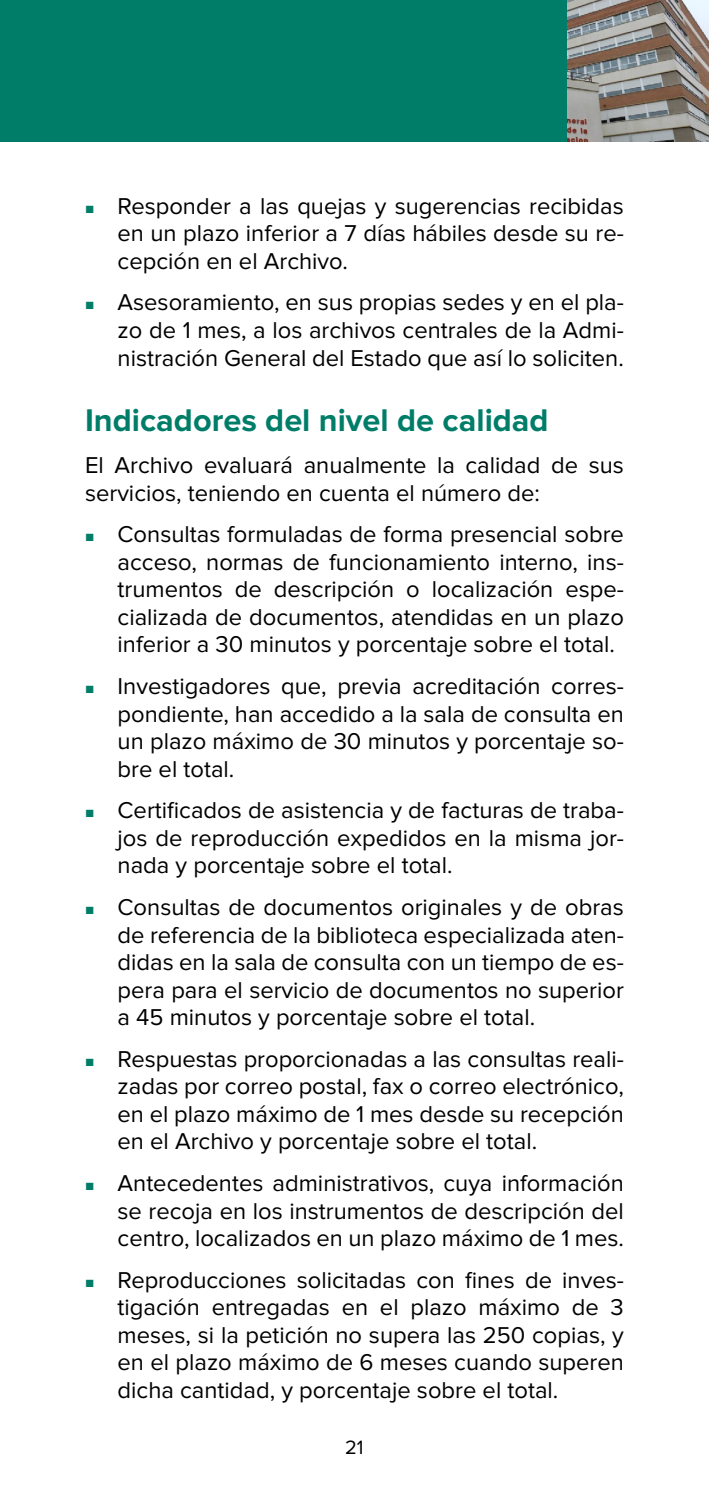
<style>
.page{position:relative;width:709px;height:1489px;background:#fff}
.page>*{position:absolute;margin:0;border:0;box-sizing:border-box;transform-origin:0 0}
.t1{font:700 32.5px "Proxima Nova";color:#007d68}
.t2{font:23.75px/27.5px "Proxima Nova";color:#000;text-align:justify}
.t3{font:20px "Proxima Nova";color:#000}
.s1{color:#007d68}
</style>
<div class="page">
<div style="left:0;top:0;width:709px;height:142px;background:#007d68"></div>
<img style="left:567px;top:0;width:142px;height:142px">
<p class="t2" style="left:118px;top:193px;width:508px;text-indent:-32px"><span class="s1">■</span> Responder a las quejas y sugerencias recibidas en un plazo inferior a 7 días hábiles desde su re&shy;cepción en el Archivo.</p>
<p class="t2" style="left:118px;top:290px;width:508px;text-indent:-32px"><span class="s1">■</span> Asesoramiento, en sus propias sedes y en el pla&shy;zo de 1 mes, a los archivos centrales de la Admi&shy;nistración General del Estado que así lo soliciten.</p>
<h1 class="t1" style="left:85px;top:405px;width:465px">Indicadores del nivel de calidad</h1>
<p class="t2" style="left:85px;top:452px;width:540px">El Archivo evaluará anualmente la calidad de sus servicios, teniendo en cuenta el número de:</p>
<p class="t2" style="left:118px;top:521px;width:508px;text-indent:-32px"><span class="s1">■</span> Consultas formuladas de forma presencial sobre acceso, normas de funcionamiento interno, ins&shy;trumentos de descripción o localización espe&shy;cializada de documentos, atendidas en un plazo inferior a 30 minutos y porcentaje sobre el total.</p>
<p class="t2" style="left:118px;top:673px;width:508px;text-indent:-32px"><span class="s1">■</span> Investigadores que, previa acreditación corres&shy;pondiente, han accedido a la sala de consulta en un plazo máximo de 30 minutos y porcentaje so&shy;bre el total.</p>
<p class="t2" style="left:118px;top:797px;width:508px;text-indent:-32px"><span class="s1">■</span> Certificados de asistencia y de facturas de traba&shy;jos de reproducción expedidos en la misma jor&shy;nada y porcentaje sobre el total.</p>
<p class="t2" style="left:118px;top:894px;width:508px;text-indent:-32px"><span class="s1">■</span> Consultas de documentos originales y de obras de referencia de la biblioteca especializada aten&shy;didas en la sala de consulta con un tiempo de es&shy;pera para el servicio de documentos no superior a 45 minutos y porcentaje sobre el total.</p>
<p class="t2" style="left:118px;top:1046px;width:508px;text-indent:-32px"><span class="s1">■</span> Respuestas proporcionadas a las consultas reali&shy;zadas por correo postal, fax o correo electrónico, en el plazo máximo de 1 mes desde su recepción en el Archivo y porcentaje sobre el total.</p>
<p class="t2" style="left:118px;top:1170px;width:508px;text-indent:-32px"><span class="s1">■</span> Antecedentes administrativos, cuya información se recoja en los instrumentos de descripción del centro, localizados en un plazo máximo de 1 mes.</p>
<p class="t2" style="left:118px;top:1266px;width:508px;text-indent:-32px"><span class="s1">■</span> Reproducciones solicitadas con fines de inves&shy;tigación entregadas en el plazo máximo de 3 meses, si la petición no supera las 250 copias, y en el plazo máximo de 6 meses cuando superen dicha cantidad, y porcentaje sobre el total.</p>
<p class="t3" style="left:345px;top:1438px;width:20px">21</p>
</div>
